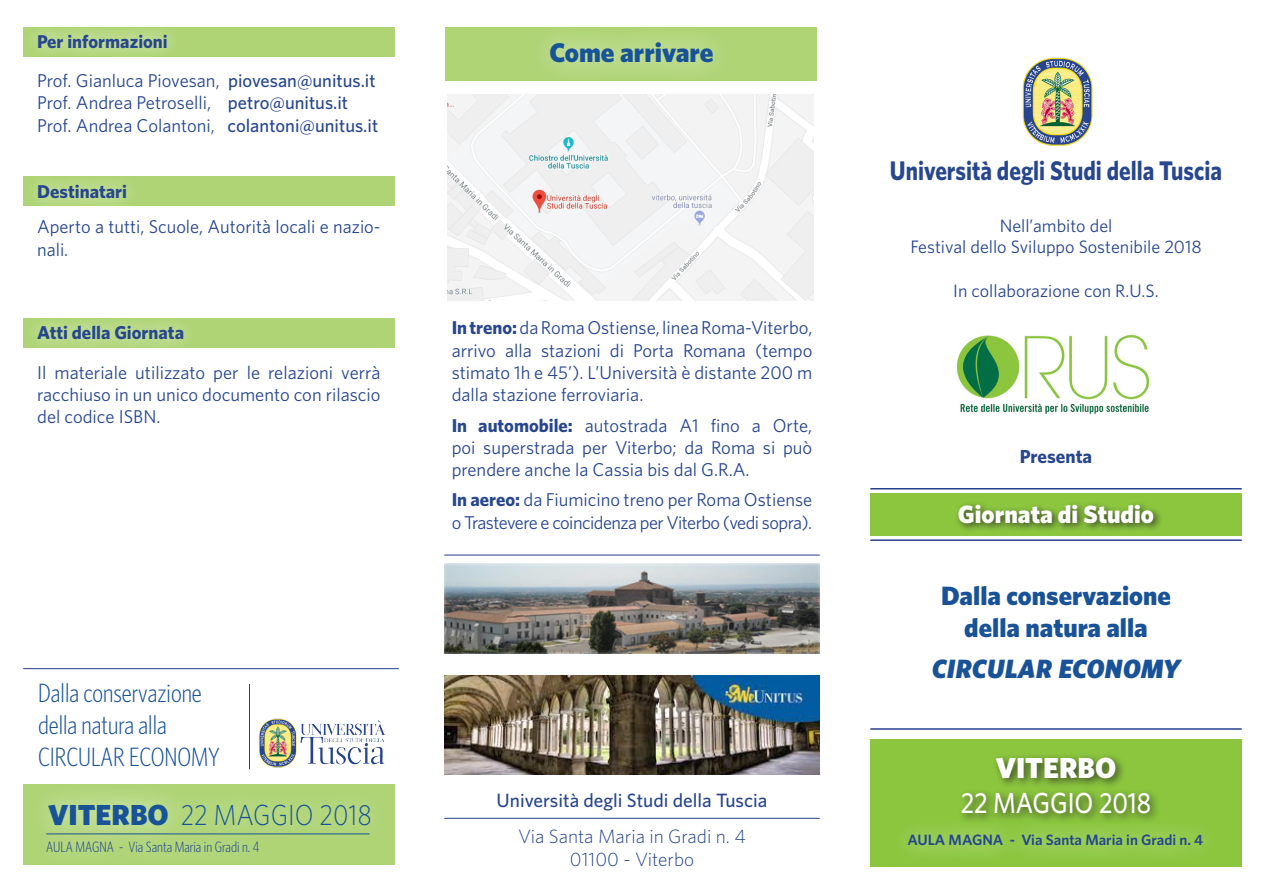
<style>
.page{position:relative;width:1263px;height:893px;background:#fff}
.page>*{position:absolute;margin:0;border:0;box-sizing:border-box;transform-origin:0 0}
.t1{font:300 29.1px "Whitney";color:#185398;scale:.87 1}
.t2{font:500 29.1px "Whitney";color:#fff;scale:.87 1}
.t3{font:900 29.1px "Whitney";color:#fff}
.t4{font:700 27px "Whitney";color:#27468e;scale:.85 1}
.t5{font:900 27px "Whitney";color:#185398}
.t6{font:300 26.55px "Whitney Condensed";color:#195297}
.t7{font:900 26.55px "Whitney";color:#195297}
.t8{font:italic 900 26.55px "Whitney";color:#195297}
.t9{font:900 25.05px "Whitney";color:#fff}
.t10{font:300 19.35px "Whitney";color:#27468e}
.t11{font:500 19.35px "Whitney";color:#27468e}
.t12{font:700 18.9px "Whitney";color:#27468e}
.t13{font:18.6px/22.2px "Whitney";color:#27468e;text-align:justify}
.t14{font:18.6px/22.2px "Whitney";letter-spacing:-.03em;color:#27468e}
.t15{font:700 18.6px "Whitney";color:#27468e}
.t16{font:18px "Whitney";color:#27468e}
.t17{font:600 15px "Whitney";color:#27468e}
.t18{font:300 15px "Whitney Condensed";color:#27468e}
.s1{font-weight:500}
.s2{font-weight:900}
.s3{font-weight:700}
</style>
<div class="page">
<div style="left:870px;top:739px;width:372px;height:127px;background:#8bc63e"></div>
<div style="left:957px;top:753px;width:204px;height:71px;background:#231f20;opacity:.75"></div>
<div style="left:870px;top:493px;width:372px;height:42px;background:#8bc63e"></div>
<div style="left:446px;top:27px;width:371px;height:54px;background:#aed475"></div>
<img style="left:447px;top:94px;width:366px;height:206px">
<img style="left:1022px;top:57px;width:71px;height:89px">
<div style="left:528px;top:21px;width:207px;height:64px;background:#fff;opacity:.65"></div>
<div style="left:23px;top:20px;width:371px;height:419px;background:#fff;opacity:.7"></div>
<img style="left:956px;top:334px;width:194px;height:80px">
<hr style="left:870px;top:488px;width:372px;height:1px;background:#253f8e">
<hr style="left:870px;top:539px;width:372px;height:2px;background:#253f8e">
<hr style="left:870px;top:728px;width:372px;height:2px;background:#253f8e">
<hr style="left:444px;top:818px;width:376px;height:1px;background:#253f8e">
<hr style="left:23px;top:668px;width:376px;height:1px;background:#253f8e">
<hr style="left:444px;top:555px;width:376px;height:1px;background:#253f8e">
<img style="left:444px;top:564px;width:376px;height:89px">
<img style="left:444px;top:675px;width:376px;height:100px">
<div style="left:955px;top:500px;width:208px;height:32px;background:#231f20;opacity:.75"></div>
<div style="left:23px;top:784px;width:372px;height:81px;background:#aed475"></div>
<div style="left:27px;top:781px;width:365px;height:68px;background:#fff;opacity:.65"></div>
<img style="left:259px;top:718px;width:126px;height:50px">
<hr style="left:249px;top:684px;width:1px;height:85px;background:#253f8e">
<div style="left:890px;top:816px;width:330px;height:49px;background:#fff;opacity:.7"></div>
<div style="left:29px;top:823px;width:248px;height:48px;background:#fff;opacity:.65"></div>
<hr style="left:46px;top:834px;width:323px;height:1px;background:#195297">
<p class="t15" style="left:37px;top:30px;width:132px">Per informazioni</p>
<p class="t13" style="left:37px;top:69px;width:340px">Prof. Gianluca Piovesan, <span class="s1">piovesan@unitus.it</span></p>
<p class="t13" style="left:37px;top:91px;width:313px">Prof. Andrea Petroselli, <span class="s1">petro@unitus.it</span></p>
<p class="t13" style="left:37px;top:114px;width:343px">Prof. Andrea Colantoni, <span class="s1">colantoni@unitus.it</span></p>
<p class="t15" style="left:37px;top:181px;width:91px">Destinatari</p>
<p class="t13" style="left:37px;top:215px;width:345px">Aperto a tutti, Scuole, Autorità locali e nazio&shy;nali.</p>
<p class="t15" style="left:37px;top:322px;width:148px">Atti della Giornata</p>
<p class="t13" style="left:37px;top:361px;width:345px">Il materiale utilizzato per le relazioni verrà racchiuso in un unico documento con rilascio del codice ISBN.</p>
<p class="t6" style="left:38px;top:678px;width:165px">Dalla conservazione</p>
<p class="t6" style="left:38px;top:710px;width:130px">della natura alla</p>
<p class="t6" style="left:38px;top:742px;width:183px">CIRCULAR ECONOMY</p>
<p class="t1" style="left:48px;top:798px;width:373px"><span class="s2">VITERBO</span> 22 MAGGIO 2018</p>
<p class="t18" style="left:46px;top:838px;width:215px">AULA MAGNA - Via Santa Maria in Gradi n. 4</p>
<p class="t5" style="left:549px;top:36px;width:165px">Come arrivare</p>
<p class="t13" style="left:452px;top:316px;width:362px"><span class="s3">In treno:</span> da Roma Ostiense, linea Roma-Viterbo, arrivo alla stazioni di Porta Romana (tempo stimato 1h e 45’). L’Università è distante 200 m dalla stazione ferroviaria.</p>
<p class="t13" style="left:452px;top:413px;width:362px"><span class="s3">In automobile:</span> autostrada A1 fino a Orte, poi superstrada per Viterbo; da Roma si può prendere anche la Cassia bis dal G.R.A.</p>
<p class="t14" style="left:452px;top:488px;width:362px"><span class="s3">In aereo:</span> da Fiumicino treno per Roma Ostiense o Trastevere e coincidenza per Viterbo (vedi sopra).</p>
<p class="t11" style="left:497px;top:789px;width:272px">Università degli Studi della Tuscia</p>
<p class="t10" style="left:518px;top:825px;width:229px">Via Santa Maria in Gradi n. 4</p>
<p class="t10" style="left:570px;top:848px;width:126px">01100 - Viterbo</p>
<p class="t4" style="left:890px;top:154px;width:392px">Università degli Studi della Tuscia</p>
<p class="t16" style="left:1000px;top:215px;width:114px">Nell’ambito del</p>
<p class="t16" style="left:910px;top:236px;width:293px">Festival dello Sviluppo Sostenibile 2018</p>
<p class="t16" style="left:953px;top:280px;width:207px">In collaborazione con R.U.S.</p>
<p class="t12" style="left:1020px;top:445px;width:74px">Presenta</p>
<p class="t9" style="left:958px;top:499px;width:198px">Giornata di Studio</p>
<p class="t7" style="left:941px;top:580px;width:231px">Dalla conservazione</p>
<p class="t7" style="left:964px;top:612px;width:185px">della natura alla</p>
<p class="t8" style="left:932px;top:653px;width:250px">CIRCULAR ECONOMY</p>
<p class="t3" style="left:996px;top:750px;width:122px">VITERBO</p>
<p class="t2" style="left:961px;top:785px;width:220px">22 MAGGIO 2018</p>
<p class="t17" style="left:907px;top:831px;width:297px">AULA MAGNA - Via Santa Maria in Gradi n. 4</p>
</div>
